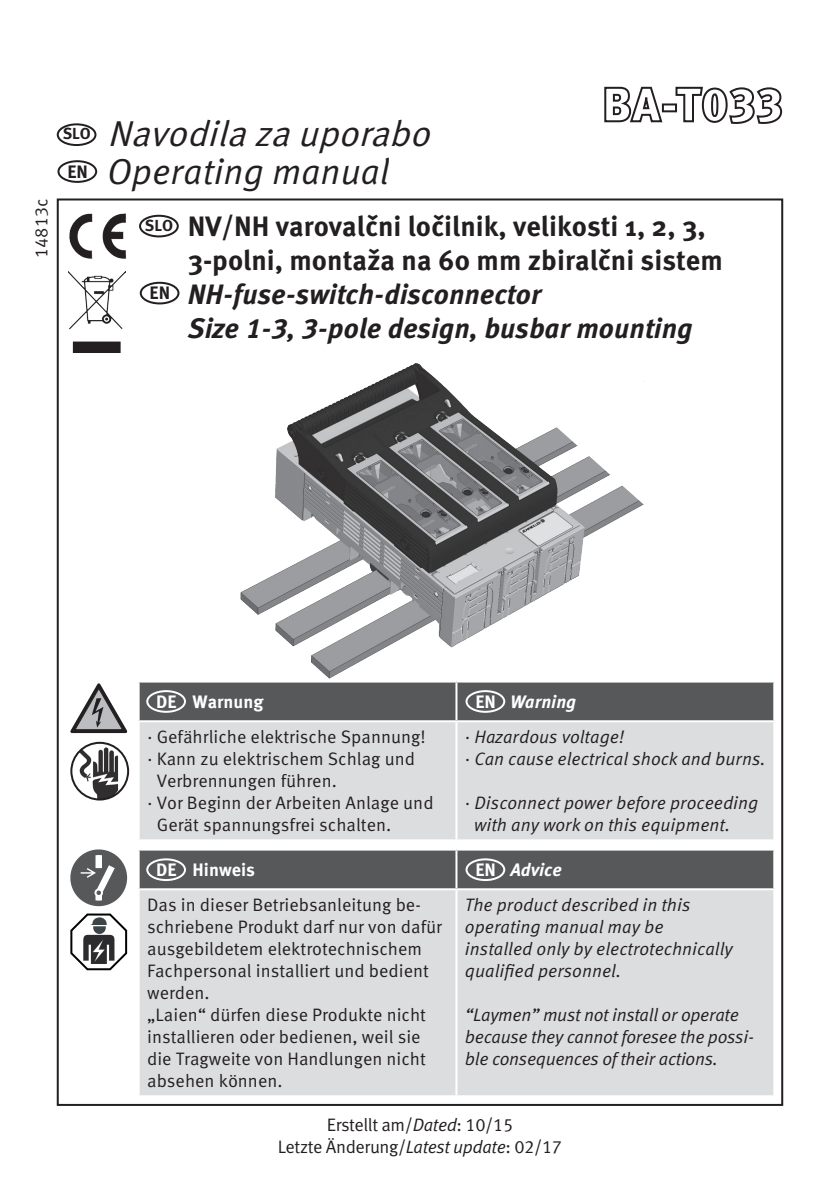
<style>
.page{position:relative;width:840px;height:1191px;background:#fff}
.page>*{position:absolute;margin:0;border:0;box-sizing:border-box;transform-origin:0 0}
.t1{font:italic 36px "Meta Pro";color:#231f20}
.t2{font:italic 36px "Meta Pro";color:#231f20}
.t3{font:700 28px/34px "Meta Pro";color:#231f20}
.t4{font:italic 700 28px/34px "Meta Pro";color:#231f20}
.t5{font:18px/22px "Meta Pro";color:#231f20}
.t6{font:italic 18px/22px "Meta Pro";color:#231f20}
.t7{font:italic 18px/22px "Meta Pro";letter-spacing:-.02em;color:#231f20}
.t8{font:18px/22px "Meta Pro";letter-spacing:-.02em;color:#231f20;text-align:center}
.t9{font:700 18px "Meta Pro";color:#fff}
.t10{font:italic 700 18px "Meta Pro";color:#fff}
.t11{font:700 18px "Meta Pro";color:#231f20}
.t12{font:700 16px "Meta Pro";color:#231f20}
.s1{font-style:normal}
.s2{font-style:italic}
</style>
<div class="page">
<svg style="left:604px;top:86px;width:59px;height:37px"></svg>
<div style="left:661px;top:103px;width:15px;height:9px;border:2px solid #231f20"></div>
<svg style="left:674px;top:86px;width:108px;height:38px"></svg>
<img style="left:69px;top:213px;width:57px;height:46px">
<div style="left:57px;top:123px;width:39px;height:23px;border:2px solid #231f20;border-radius:50%"></div>
<div style="left:57px;top:160px;width:40px;height:23px;border:2px solid #231f20;border-radius:50%"></div>
<div style="left:139px;top:215px;width:40px;height:22px;border:2px solid #231f20;border-radius:50%"></div>
<div style="left:140px;top:282px;width:39px;height:22px;border:2px solid #231f20;border-radius:50%"></div>
<div style="left:139px;top:682px;width:633px;height:38px;background:#57585a"></div>
<div style="left:139px;top:722px;width:633px;height:117px;background:#dcdddf"></div>
<hr style="left:455px;top:682px;width:2px;height:38px;background:#fff">
<hr style="left:455px;top:722px;width:2px;height:117px;background:#fff">
<div style="left:465px;top:690px;width:40px;height:23px;border:2px solid #fff;border-radius:50%"></div>
<div style="left:146px;top:690px;width:40px;height:23px;border:2px solid #fff;border-radius:50%"></div>
<div style="left:139px;top:850px;width:633px;height:38px;background:#57585a"></div>
<div style="left:139px;top:890px;width:633px;height:205px;background:#dcdddf"></div>
<hr style="left:455px;top:890px;width:2px;height:205px;background:#fff">
<hr style="left:455px;top:850px;width:2px;height:38px;background:#fff">
<div style="left:465px;top:858px;width:40px;height:23px;border:2px solid #fff;border-radius:50%"></div>
<div style="left:146px;top:858px;width:40px;height:23px;border:2px solid #fff;border-radius:50%"></div>
<svg style="left:70px;top:849px;width:57px;height:57px"></svg>
<svg style="left:70px;top:683px;width:57px;height:50px"></svg>
<svg style="left:70px;top:913px;width:57px;height:57px"></svg>
<svg style="left:71px;top:743px;width:57px;height:56px"></svg>
<img style="left:78px;top:747px;width:40px;height:52px">
<div style="left:70px;top:742px;width:59px;height:58px;border:2px solid #231f20;border-radius:50%"></div>
<img style="left:68px;top:271px;width:58px;height:82px">
<img style="left:224px;top:363px;width:419px;height:340px">
<svg style="left:505px;top:381px;width:140px;height:172px"></svg>
<p class="t5" style="left:31px;top:258px;width:61px;rotate:-90deg">14813c</p>
<p class="t12" style="left:63px;top:124px;width:30px">SLO</p>
<p class="t11" style="left:67px;top:160px;width:22px">EN</p>
<h1 class="t1" style="left:107px;top:110px;width:336px">Navodilazauporabo</h1>
<h1 class="t2" style="left:107px;top:150px;width:284px">Operating manual</h1>
<h2 class="t3" style="left:187px;top:210px;width:536px">NV/NH varovalčni ločilnik, velikosti 1, 2, 3,<br>3-polni, montaža na 60 mm zbiralčni sistem</h2>
<h2 class="t4" style="left:187px;top:278px;width:506px">NH-fuse-switch-disconnector<br>Size 1-3, 3-pole design, busbar mounting</h2>
<p class="t12" style="left:145px;top:215px;width:30px">SLO</p>
<p class="t11" style="left:149px;top:282px;width:22px">EN</p>
<p class="t9" style="left:192px;top:690px;width:72px">Warnung</p>
<p class="t10" style="left:510px;top:691px;width:67px">Warning</p>
<p class="t5" style="left:147px;top:726px;width:280px">∙ Gefährliche elektrische Spannung!</p>
<p class="t5" style="left:147px;top:748px;width:269px">∙ Kann zu elektrischem Schlag und</p>
<p class="t5" style="left:157px;top:770px;width:181px">Verbrennungen führen.</p>
<p class="t5" style="left:147px;top:792px;width:288px">∙ Vor Beginn der Arbeiten Anlage und</p>
<p class="t5" style="left:157px;top:814px;width:236px">Gerät spannungsfrei schalten.</p>
<p class="t9" style="left:156px;top:690px;width:22px">DE</p>
<p class="t9" style="left:475px;top:690px;width:22px">EN</p>
<p class="t6" style="left:464px;top:727px;width:302px"><span class="s1">∙</span> Hazardous voltage!<br><span class="s1">∙</span> Can cause electrical shock and burns.</p>
<p class="t6" style="left:474px;top:793px;width:286px;text-indent:-9px"><span class="s1">∙</span> Disconnect power before proceeding with any work on this equipment.</p>
<p class="t9" style="left:192px;top:858px;width:64px">Hinweis</p>
<p class="t10" style="left:510px;top:858px;width:53px">Advice</p>
<p class="t5" style="left:147px;top:894px;width:296px">Das in dieser Betriebsanleitung be&shy;schriebene Produkt darf nur von dafür ausgebildetem elektrotechnischem<br>Fachpersonal installiert und bedient werden.<br>„Laien“ dürfen diese Produkte nicht installieren oder bedienen, weil sie die Tragweite von Handlungen nicht absehen können.</p>
<p class="t6" style="left:464px;top:895px;width:269px">The product described in this operating manual may be installed only by electrotechnically qualified personnel.</p>
<p class="t9" style="left:156px;top:858px;width:22px">DE</p>
<p class="t9" style="left:475px;top:858px;width:22px">EN</p>
<p class="t7" style="left:464px;top:1005px;width:290px">“Laymen” must not install or operate because they cannot foresee the possi&shy;ble consequences of their actions.</p>
<p class="t8" style="left:277px;top:1113px;width:286px">Erstellt am/<span class="s2">Dated</span>: 10/15<br>Letzte Änderung/<span class="s2">Latest update</span>: 02/17</p>
</div>
